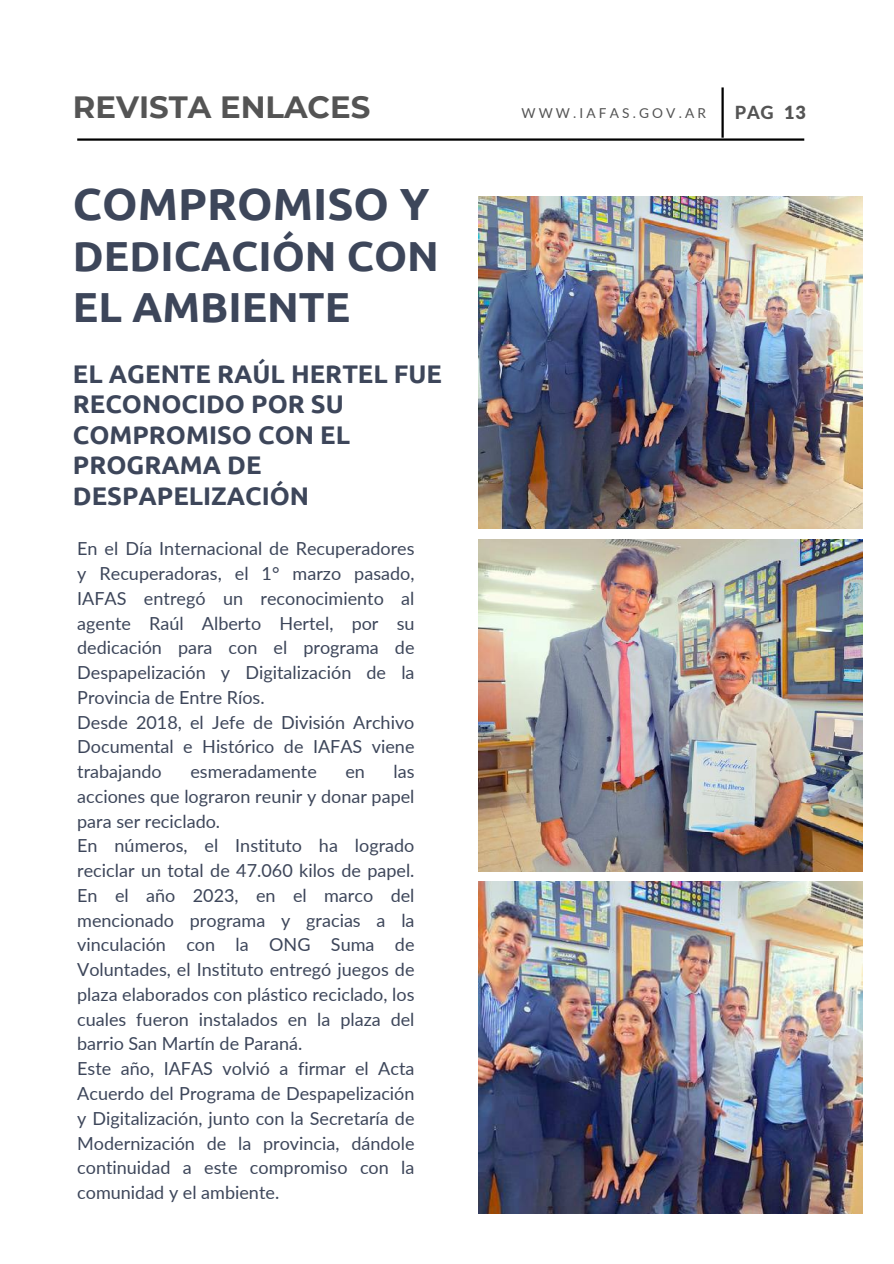
<style>
.page{position:relative;width:894px;height:1264px;background:#fff}
.page>*{position:absolute;margin:0;border:0;box-sizing:border-box;transform-origin:0 0}
.t1{font:700 45px "Ubuntu";color:#3d465a}
.t2{font:700 42px/50.7px "Ubuntu";color:#3d465a}
.t3{font:700 30.75px "Montserrat";color:#545454}
.t4{font:700 25.5px/30.3px "Ubuntu";color:#3d465a}
.t5{font:800 18.15px "Lato Latin";color:#545454}
.t6{font:18px/24.8px "Lato";color:#3d465a}
.t7{font:13.65px "Lato";letter-spacing:.23em;color:#545454}
.s1{font-weight:900}
</style>
<div class="page">
<img style="left:478px;top:196px;width:383px;height:332px">
<img style="left:478px;top:539px;width:383px;height:332px">
<img style="left:478px;top:881px;width:383px;height:332px">
<hr style="left:77px;top:138px;width:727px;height:3px;background:#000">
<hr style="left:721px;top:87px;width:2px;height:51px;background:#000">
<h3 class="t3" style="left:73px;top:88px;width:299px">REVISTA ENLACES</h3>
<h2 class="t1" style="left:73px;top:178px;width:358px">COMPROMISO Y</h2>
<h2 class="t2" style="left:73px;top:230px;width:367px">DEDICACIÓN CON<br>EL AMBIENTE</h2>
<h5 class="t4" style="left:73px;top:358px;width:370px">EL AGENTE RAÚL HERTEL FUE<br>RECONOCIDO POR SU<br>COMPROMISO CON EL<br>PROGRAMA DE<br>DESPAPELIZACIÓN</h5>
<p class="t6" style="left:77px;top:536px;width:339px">En el Día Internacional de Recuperadores y Recuperadoras, el 1° marzo pasado, IAFAS entregó un reconocimiento al agente Raúl Alberto Hertel, por su dedicación para con el programa de Despapelización y Digitalización de la Provincia de Entre Ríos.<br>Desde 2018, el Jefe de División Archivo Documental e Histórico de IAFAS viene trabajando</p>
<p class="t6" style="left:77px;top:758px;width:339px;text-indent:316px">las acciones que lograron reunir y donar papel para ser reciclado.<br>En números, el Instituto ha logrado reciclar un total de 47.060 kilos de papel.<br>En el año 2023, en el marco del mencionado programa y gracias a la vinculación con la ONG Suma de Voluntades, el Instituto entregó juegos de plaza elaborados con plástico reciclado, los cuales fueron instalados en la plaza del barrio San Martín de Paraná.<br>Este año, IAFAS volvió a firmar el Acta Acuerdo del Programa de Despapelización y Digitalización, junto con la Secretaría de Modernización de la provincia, dándole continuidad a este compromiso con la comunidad y el ambiente.</p>
<p class="t6" style="left:190px;top:758px;width:128px">esmeradamente</p>
<p class="t6" style="left:345px;top:758px;width:21px">en</p>
<h4 class="t7" style="left:521px;top:104px;width:186px">WWW.IAFAS.GOV.AR</h4>
<h1 class="t5" style="left:734px;top:105px;width:73px">PAG <span class="s1">13</span></h1>
</div>
